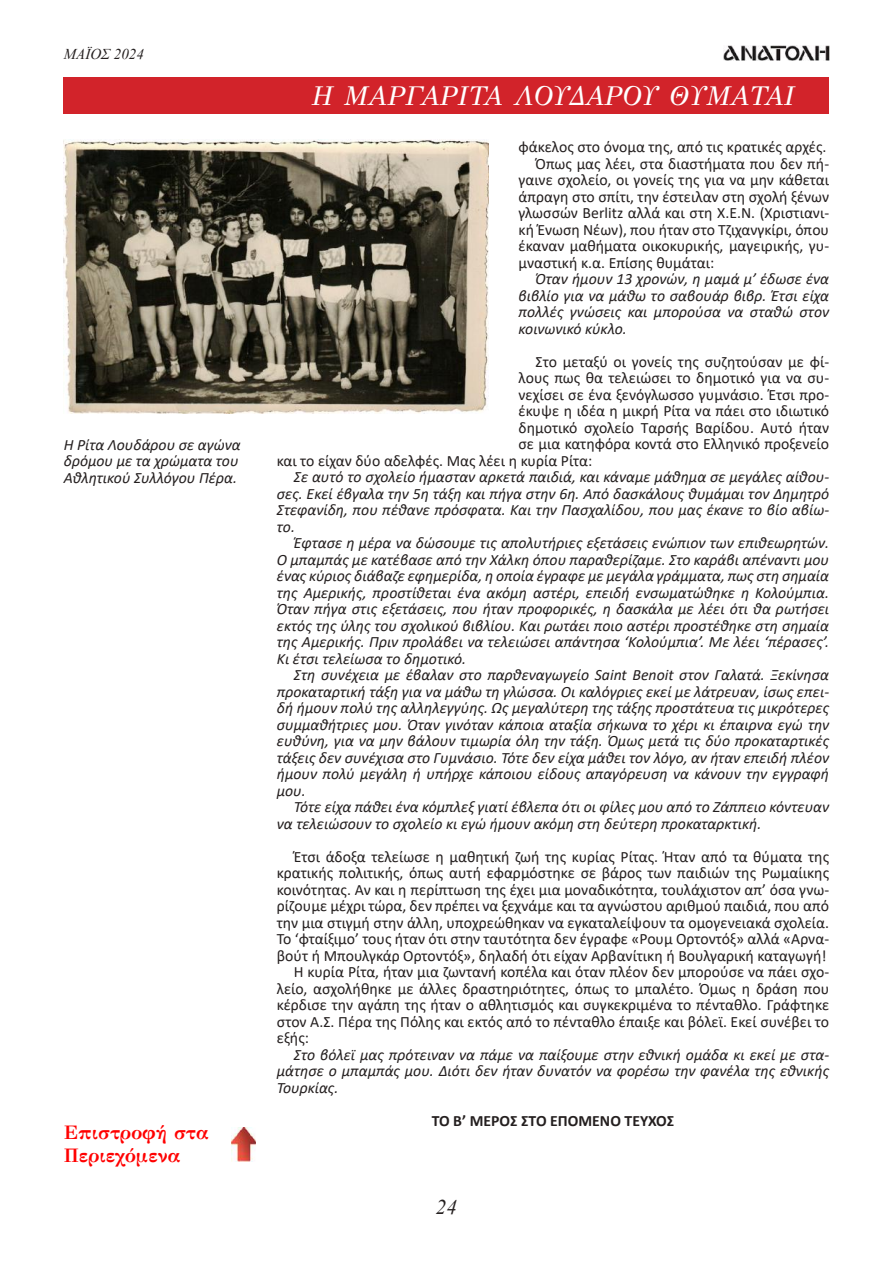
<style>
.page{position:relative;width:893px;height:1263px;background:#fff}
.page>*{position:absolute;margin:0;border:0;box-sizing:border-box;transform-origin:0 0}
.t1{font:italic 27px "GFS Didot";color:#fff}
.t2{font:italic 21px "Times New Roman";color:#241f1f}
.t3{font:700 19.5px/23.4px "GFS Didot";color:#f00}
.t4{font:italic 15.75px/16.5px "Calibri";color:#241f1f;text-align:justify}
.t5{font:15.75px "Calibri";color:#241f1f}
.t6{font:700 15.75px "Calibri";color:#241f1f}
.t7{font:italic 15px "Times New Roman";color:#241f1f}
</style>
<div class="page">
<img style="left:724px;top:46px;width:106px;height:14px">
<div style="left:64px;top:77px;width:765px;height:37px;background:#d2232a"></div>
<img style="left:232px;top:1128px;width:23px;height:34px">
<img style="left:64px;top:139px;width:425px;height:275px">
<p class="t7" style="left:64px;top:44px;width:82px">ΜΑΪΟΣ 2024</p>
<p class="t4" style="left:64px;top:436px;width:178px;text-align:left">Η Ρίτα Λουδάρου σε αγώνα δρόμου με τα χρώματα του<br>Αθλητικού Συλλόγου Πέρα.</p>
<p class="t3" style="left:64px;top:1119px;width:146px">Επιστροφή στα<br>Περιεχόμενα</p>
<h1 class="t1" style="left:311px;top:74px;width:485px">Η ΜΑΡΓΑΡΙΤΑ ΛΟΥΔΑΡΟΥ ΘΥΜΑΤΑΙ</h1>
<p class="t5" style="left:519px;top:136px;width:309px">φάκελος στο όνομα της, από τις κρατικές αρχές.</p>
<p class="t5" style="left:536px;top:152px;width:295px">Όπως μας λέει, στα διαστήματα που δεν πή-</p>
<p class="t5" style="left:519px;top:169px;width:312px">γαινε σχολείο, οι γονείς της για να μην κάθεται</p>
<p class="t5" style="left:519px;top:185px;width:312px">άπραγη στο σπίτι, την έστειλαν στη σχολή ξένων</p>
<p class="t5" style="left:519px;top:202px;width:312px">γλωσσών Berlitz αλλά και στη Χ.Ε.Ν. (Χριστιανι-</p>
<p class="t5" style="left:519px;top:218px;width:312px">κή Ένωση Νέων), που ήταν στο Τζιχανγκίρι, όπου</p>
<p class="t5" style="left:519px;top:235px;width:312px">έκαναν μαθήματα οικοκυρικής, μαγειρικής, γυ-</p>
<p class="t5" style="left:519px;top:251px;width:197px">μναστική κ.α. Επίσης θυμάται:</p>
<p class="t4" style="left:519px;top:270px;width:312px;text-indent:17px">Όταν ήμουν 13 χρονών, η μαμά μ’ έδωσε ένα βιβλίο για να μάθω το σαβουάρ βιβρ. Έτσι είχα πολλές γνώσεις και μπορούσα να σταθώ στον κοινωνικό κύκλο.</p>
<p class="t5" style="left:536px;top:350px;width:295px">Στο μεταξύ οι γονείς της συζητούσαν με φί-</p>
<p class="t5" style="left:519px;top:367px;width:312px">λους πως θα τελειώσει το δημοτικό για να συ-</p>
<p class="t5" style="left:519px;top:383px;width:312px">νεχίσει σε ένα ξενόγλωσσο γυμνάσιο. Έτσι προ-</p>
<p class="t5" style="left:519px;top:400px;width:312px">έκυψε η ιδέα η μικρή Ρίτα να πάει στο ιδιωτικό</p>
<p class="t5" style="left:519px;top:416px;width:312px">δημοτικό σχολείο Ταρσής Βαρίδου. Αυτό ήταν</p>
<p class="t5" style="left:519px;top:433px;width:312px">σε μια κατηφόρα κοντά στο Ελληνικό προξενείο</p>
<p class="t5" style="left:277px;top:449px;width:317px">και το είχαν δύο αδελφές. Μας λέει η κυρία Ρίτα:</p>
<p class="t4" style="left:277px;top:468px;width:554px;text-indent:17px">Σε αυτό το σχολείο ήμασταν αρκετά παιδιά, και κάναμε μάθημα σε μεγάλες αίθου&shy;σες. Εκεί έβγαλα την 5η τάξη και πήγα στην 6η. Από δασκάλους θυμάμαι τον Δημητρό Στεφανίδη, που πέθανε πρόσφατα. Και την Πασχαλίδου, που μας έκανε το βίο αβίω&shy;το.</p>
<p class="t4" style="left:277px;top:534px;width:554px;text-indent:17px">Έφτασε η μέρα να δώσουμε τις απολυτήριες εξετάσεις ενώπιον των επιθεωρητών.<br>Ο μπαμπάς με κατέβασε από την Χάλκη όπου παραθερίζαμε. Στο καράβι απέναντι μου ένας κύριος διάβαζε εφημερίδα, η οποία έγραφε με μεγάλα γράμματα, πως στη σημαία της Αμερικής, προστίθεται ένα ακόμη αστέρι, επειδή ενσωματώθηκε η Κολούμπια.<br>Όταν πήγα στις εξετάσεις, που ήταν προφορικές, η δασκάλα με λέει ότι θα ρωτήσει εκτός της ύλης του σχολικού βιβλίου. Και ρωτάει ποιο αστέρι προστέθηκε στη σημαία της Αμερικής. Πριν προλάβει να τελειώσει απάντησα ‘Κολούμπια’. Με λέει ‘πέρασες’.<br>Κι έτσι τελείωσα το δημοτικό.</p>
<p class="t4" style="left:277px;top:666px;width:554px;text-indent:17px">Στη συνέχεια με έβαλαν στο παρθεναγωγείο Saint Benoit στον Γαλατά. Ξεκίνησα προκαταρτική τάξη για να μάθω τη γλώσσα. Οι καλόγριες εκεί με λάτρευαν, ίσως επει&shy;δή ήμουν πολύ της αλληλεγγύης. Ως μεγαλύτερη της τάξης προστάτευα τις μικρότερες συμμαθήτριες μου. Όταν γινόταν κάποια αταξία σήκωνα το χέρι κι έπαιρνα εγώ την ευθύνη, για να μην βάλουν τιμωρία όλη την τάξη. Όμως μετά τις δύο προκαταρτικές τάξεις δεν συνέχισα στο Γυμνάσιο. Τότε δεν είχα μάθει τον λόγο, αν ήταν επειδή πλέον ήμουν πολύ μεγάλη ή υπήρχε κάποιου είδους απαγόρευση να κάνουν την εγγραφή μου.</p>
<p class="t4" style="left:277px;top:798px;width:554px;text-indent:17px">Τότε είχα πάθει ένα κόμπλεξ γιατί έβλεπα ότι οι φίλες μου από το Ζάππειο κόντευαν να τελειώσουν το σχολείο κι εγώ ήμουν ακόμη στη δεύτερη προκαταρκτική.</p>
<p class="t5" style="left:294px;top:845px;width:537px">Έτσι άδοξα τελείωσε η μαθητική ζωή της κυρίας Ρίτας. Ήταν από τα θύματα της</p>
<p class="t5" style="left:277px;top:862px;width:554px">κρατικής πολιτικής, όπως αυτή εφαρμόστηκε σε βάρος των παιδιών της Ρωμαίικης</p>
<p class="t5" style="left:277px;top:878px;width:554px">κοινότητας. Αν και η περίπτωση της έχει μια μοναδικότητα, τουλάχιστον απ’ όσα γνω-</p>
<p class="t5" style="left:277px;top:895px;width:554px">ρίζουμε μέχρι τώρα, δεν πρέπει να ξεχνάμε και τα αγνώστου αριθμού παιδιά, που από</p>
<p class="t5" style="left:277px;top:911px;width:554px">την μια στιγμή στην άλλη, υποχρεώθηκαν να εγκαταλείψουν τα ομογενειακά σχολεία.</p>
<p class="t5" style="left:277px;top:928px;width:554px">Το ‘φταίξιμο’ τους ήταν ότι στην ταυτότητα δεν έγραφε «Ρουμ Ορτοντόξ» αλλά «Αρνα-</p>
<p class="t5" style="left:277px;top:944px;width:551px">βούτ ή Μπουλγκάρ Ορτοντόξ», δηλαδή ότι είχαν Αρβανίτικη ή Βουλγαρική καταγωγή!</p>
<p class="t5" style="left:294px;top:961px;width:537px">Η κυρία Ρίτα, ήταν μια ζωντανή κοπέλα και όταν πλέον δεν μπορούσε να πάει σχο-</p>
<p class="t5" style="left:277px;top:977px;width:554px">λείο, ασχολήθηκε με άλλες δραστηριότητες, όπως το μπαλέτο. Όμως η δράση που</p>
<p class="t5" style="left:277px;top:994px;width:554px">κέρδισε την αγάπη της ήταν ο αθλητισμός και συγκεκριμένα το πένταθλο. Γράφτηκε</p>
<p class="t5" style="left:277px;top:1010px;width:554px">στον Α.Σ. Πέρα της Πόλης και εκτός από το πένταθλο έπαιξε και βόλεϊ. Εκεί συνέβει το</p>
<p class="t5" style="left:277px;top:1027px;width:34px">εξής:</p>
<p class="t4" style="left:277px;top:1045px;width:554px;text-indent:17px">Στο βόλεϊ μας πρότειναν να πάμε να παίξουμε στην εθνική ομάδα κι εκεί με στα&shy;μάτησε ο μπαμπάς μου. Διότι δεν ήταν δυνατόν να φορέσω την φανέλα της εθνικής Τουρκίας.</p>
<p class="t6" style="left:432px;top:1109px;width:244px">ΤΟ Β’ ΜΕΡΟΣ ΣΤΟ ΕΠΟΜΕΝΟ ΤΕΥΧΟΣ</p>
<h2 class="t2" style="left:436px;top:1192px;width:22px">24</h2>
</div>
